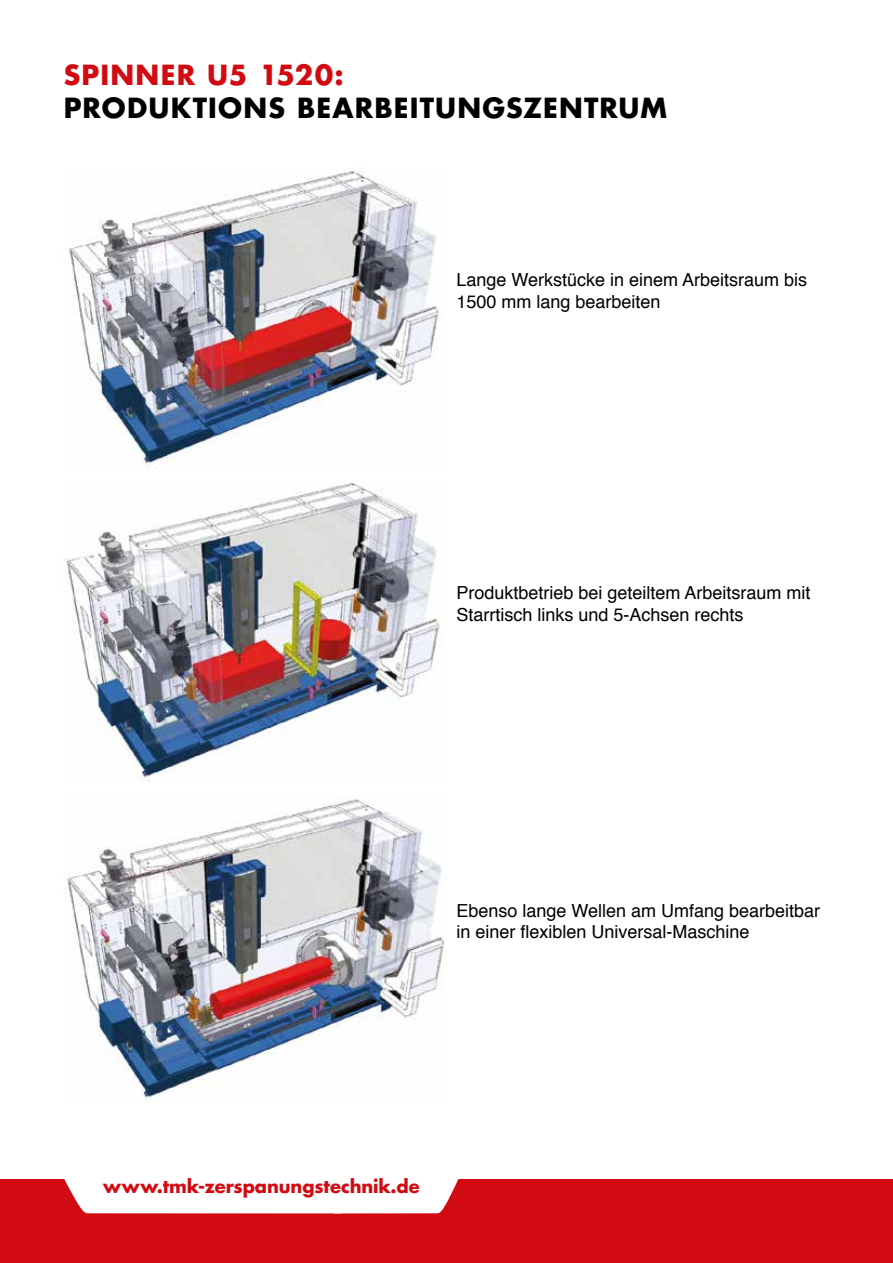
<style>
.page{position:relative;width:893px;height:1263px;background:#fff}
.page>*{position:absolute;margin:0;border:0;box-sizing:border-box;transform-origin:0 0}
.t1{font:700 27px "Futura";letter-spacing:.04em;color:#000}
.t2{font:700 27px "Futura";letter-spacing:.045em;color:#d20a11}
.t3{font:18px/21.6px "Helvetica";color:#000}
.t4{font:700 18px "Futura";letter-spacing:-.005em;color:#d20a11}
</style>
<div class="page">
<img style="left:69px;top:168px;width:372px;height:300px">
<img style="left:64px;top:480px;width:379px;height:302px">
<img style="left:64px;top:796px;width:380px;height:303px">
<div style="left:0;top:1179px;width:893px;height:84px;background:#d20a11"></div>
<div style="left:64px;top:1179px;width:395px;height:34px;background:#fff"></div>
<h1 class="t2" style="left:64px;top:57px;width:282px">SPINNER U5‐1520:</h1>
<h1 class="t1" style="left:64px;top:89px;width:605px">PRODUKTIONS‐BEARBEITUNGSZENTRUM</h1>
<p class="t3" style="left:456px;top:269px;width:352px">Lange Werkstücke in einem Arbeitsraum bis<br>1500 mm lang bearbeiten</p>
<p class="t3" style="left:456px;top:583px;width:356px">Produktbetrieb bei geteiltem Arbeitsraum mit<br>Starrtisch links und 5‐Achsen rechts</p>
<p class="t3" style="left:456px;top:900px;width:365px">Ebenso lange Wellen am Umfang bearbeitbar in einer flexiblen Universal‐Maschine</p>
<p class="t4" style="left:103px;top:1174px;width:318px">www.tmk-zerspanungstechnik.de</p>
</div>
